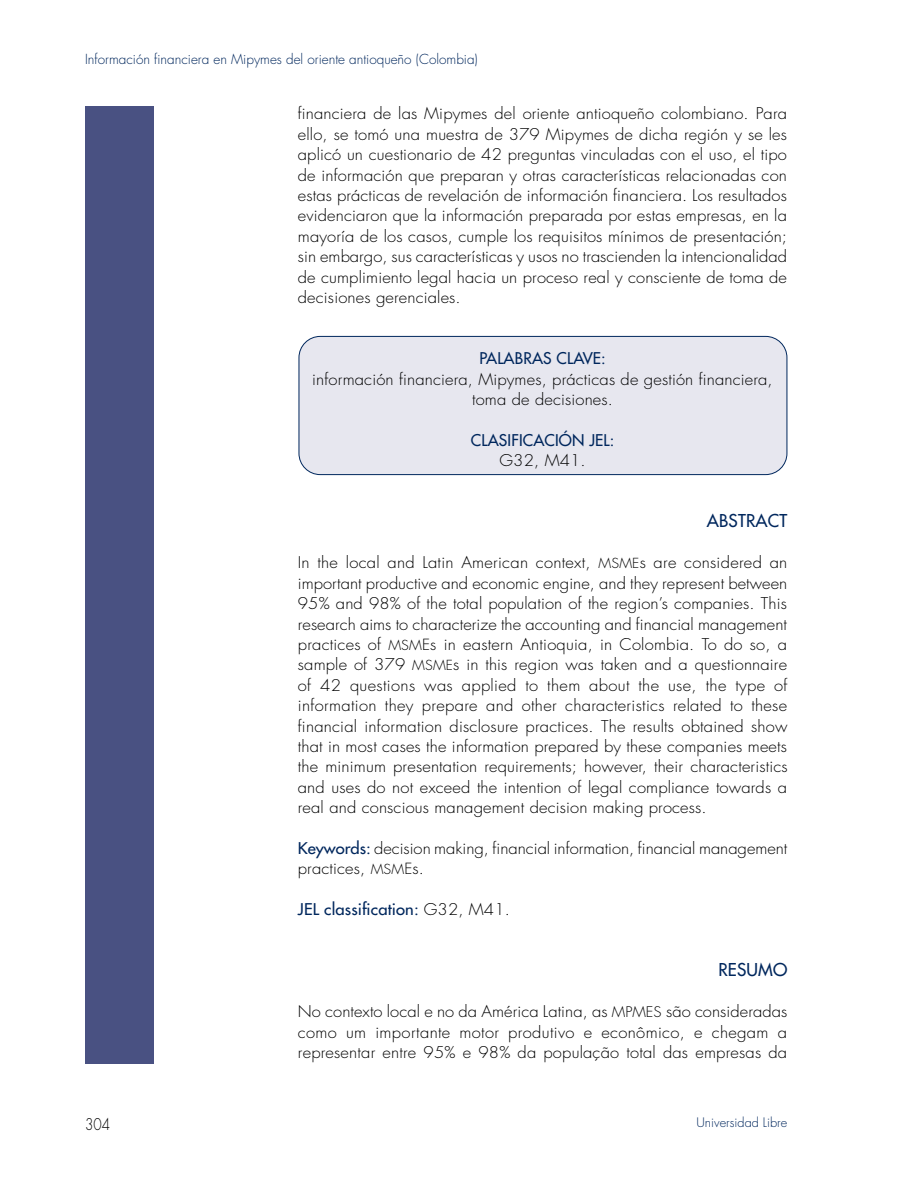
<style>
.page{position:relative;width:915px;height:1191px;background:#fff}
.page>*{position:absolute;margin:0;border:0;box-sizing:border-box;transform-origin:0 0}
._3-num0{font:500 17.25px "Futura Std";letter-spacing:.01em;color:#00275d}
.t1{font:300 15.75px/20.4px "Futura Std";letter-spacing:.01em;color:#000;text-align:justify;scale:1.05 1}
._3-num0-2{font:500 15.75px "Futura Std";letter-spacing:.01em;color:#00275d}
._3-num0-3{font:500 15.75px "Futura Std";letter-spacing:.01em;color:#00275d;scale:1.05 1}
.t2{font:300 15.75px "Futura Std";letter-spacing:.01em;color:#000;scale:.85 1}
._0-1cabezote_sup{font:300 13.5px "Futura Std";color:#00275d}
.t3{font:300 12.75px "Futura Std";color:#00275d}
.s1{font-size:13.5px}
.s2{font-size:15px}
.s3{font-weight:500;color:#00275d}
.s4{font-weight:300;color:#000}
.s5{font-size:14.25px}
</style>
<div class="page">
<div style="left:85px;top:106px;width:68px;height:957px;background:#495182"></div>
<div style="left:299px;top:336px;width:487px;height:138px;background:#e7e7ef;border-radius:21px"></div>
<div style="left:298px;top:336px;width:489px;height:139px;border:1px solid #00275d;border-radius:21px"></div>
<p class="_0-1cabezote_sup" style="left:85px;top:51px;width:394px">Información financiera en Mipymes del oriente antioqueño (Colombia)</p>
<p class="t1" style="left:298px;top:104px;width:467px">financiera de las Mipymes del oriente antioqueño colombiano. Para ello, se tomó una muestra de 379 Mipymes de dicha región y se les aplicó un cuestionario de 42 preguntas vinculadas con el uso, el tipo de información que preparan y otras características relacionadas con estas prácticas de revelación de información financiera. Los resultados evidenciaron que la información preparada por estas empresas, en la mayoría de los casos, cumple los requisitos mínimos de presentación; sin embargo, sus características y usos no trascienden la intencionalidad de cumplimiento legal hacia un proceso real y consciente de toma de decisiones gerenciales.</p>
<p class="_3-num0-2" style="left:479px;top:348px;width:128px">PALABRAS CLAVE:</p>
<p class="t1" style="left:312px;top:369px;width:440px;text-align:center">información financiera, Mipymes, prácticas de gestión financiera, toma de decisiones.</p>
<p class="_3-num0-2" style="left:471px;top:430px;width:145px">CLASIFICACIÓN JEL:</p>
<p class="t1" style="left:499px;top:451px;width:83px">G32, M41.</p>
<p class="_3-num0" style="left:706px;top:510px;width:82px">ABSTRACT</p>
<p class="t1" style="left:298px;top:553px;width:468px">In the local and Latin American context, <span class="s1">MSME</span>s are considered an important productive and economic engine, and they represent between 95% and 98% of the total population of the region’s companies. This research aims to characterize the accounting and financial management practices of <span class="s1">MSM</span><span class="s2">E</span>s in eastern Antioquia, in Colombia. To do so, a sample of 379 <span class="s1">MSME</span>s in this region was taken and a questionnaire of 42 questions was applied to them about the use, the type of information they prepare and other characteristics related to these financial information disclosure practices. The results obtained show that in most cases the information prepared by these companies meets the minimum presentation requirements; however, their characteristics and uses do not exceed the intention of legal compliance towards a real and conscious management decision making process.</p>
<p class="t1" style="left:298px;top:838px;width:467px"><span class="s3">Keywords:</span> decision making, financial information, financial management practices, <span class="s1">MSM</span><span class="s2">E</span>s.</p>
<p class="_3-num0-3" style="left:298px;top:899px;width:203px">JEL classification: <span class="s4">G32, M41.</span></p>
<p class="_3-num0" style="left:718px;top:959px;width:70px">RESUMO</p>
<p class="t1" style="left:298px;top:1001px;width:467px">No contexto local e no da América Latina, as <span class="s5">MPMES</span> são consideradas como um importante motor produtivo e econômico, e chegam a representar entre 95% e 98% da população total das empresas da</p>
<p class="t2" style="left:85px;top:1114px;width:31px">304</p>
<p class="t3" style="left:696px;top:1114px;width:92px">Universidad Libre</p>
</div>
